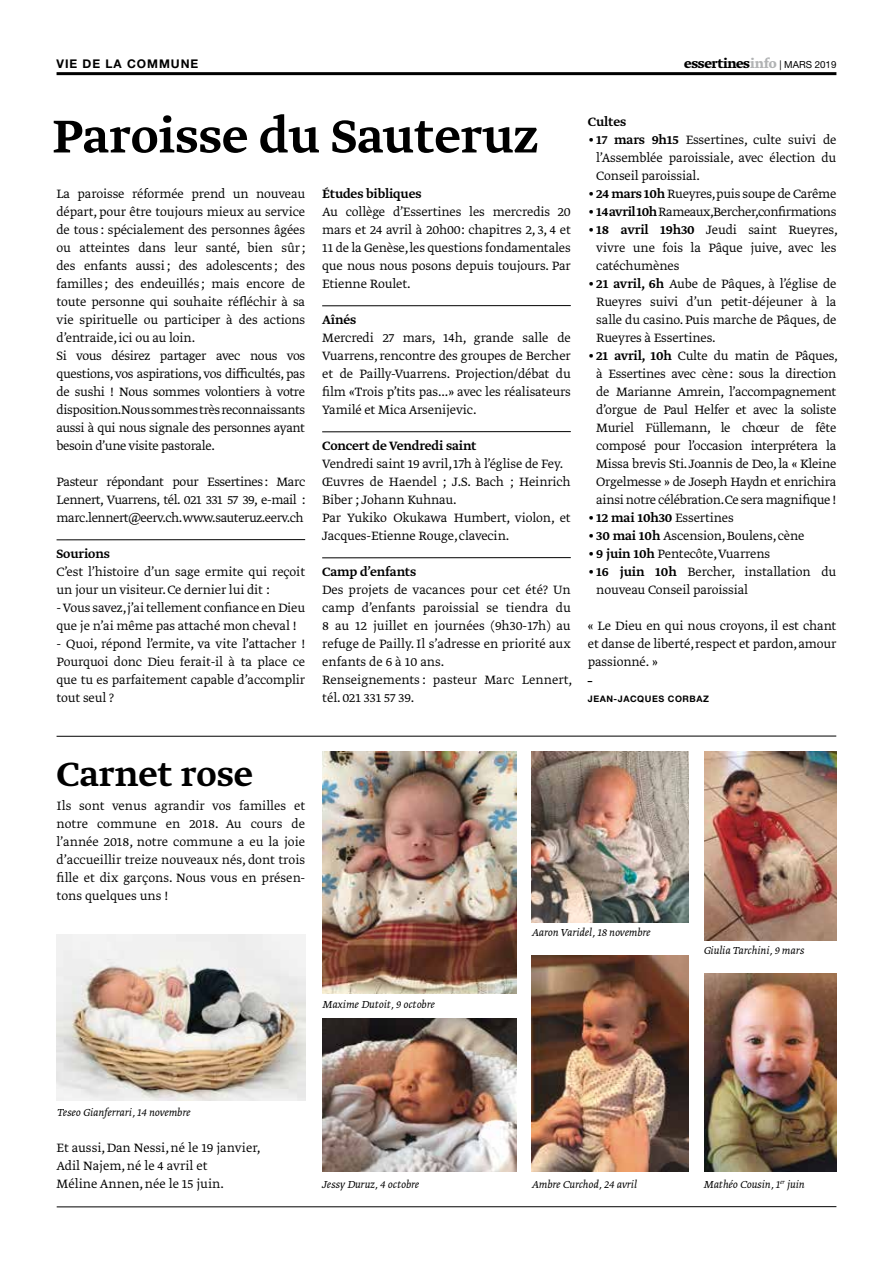
<style>
.page{position:relative;width:893px;height:1263px;background:#fff}
.page>*{position:absolute;margin:0;border:0;box-sizing:border-box;transform-origin:0 0}
.t1{font:500 54.3px "Greta Text Std";color:#000}
.t2{font:500 39.6px "Greta Text Std";color:#000}
.t3{font:700 15px "Greta Text Std";letter-spacing:-.02em;color:#000}
.t4{font:14.25px/18px "Greta Text Std Light Min";letter-spacing:-.01em;color:#000;text-align:justify}
.t5{font:14.25px "Greta Text Std Medium Min";letter-spacing:-.01em;color:#000}
.t6{font:14.25px "Greta Text Std Light Min";letter-spacing:-.03em;color:#000}
.t7{font:12px "Greta Text Std Light Italic Min";color:#000}
.t8{font:700 12px "Helvetica Neue LT";letter-spacing:.08em;color:#000}
.t9{font:700 9px/18px "Helvetica Neue LT";letter-spacing:.06em;color:#000}
.s1{color:#b1b3b4}
.s2{font-family:"Helvetica Neue LT";font-weight:400;font-size:9.75px}
.s3{font-family:"Greta Text Std Medium Min"}
.s4{font-family:"Greta Text Std Light Min"}
</style>
<div class="page">
<hr style="left:57px;top:72px;width:779px;height:3px;background:#000">
<hr style="left:57px;top:736px;width:779px;height:1px;background:#000">
<hr style="left:57px;top:1206px;width:779px;height:1px;background:#000">
<img style="left:532px;top:752px;width:156px;height:170px">
<img style="left:532px;top:956px;width:157px;height:215px">
<img style="left:704px;top:973px;width:132px;height:198px">
<img style="left:704px;top:752px;width:132px;height:189px">
<img style="left:322px;top:1019px;width:194px;height:152px">
<img style="left:322px;top:752px;width:194px;height:241px">
<img style="left:57px;top:935px;width:248px;height:166px">
<hr style="left:57px;top:539px;width:248px;height:1px;background:#000">
<hr style="left:322px;top:305px;width:249px;height:1px;background:#000">
<hr style="left:322px;top:431px;width:249px;height:1px;background:#000">
<hr style="left:322px;top:557px;width:249px;height:1px;background:#000">
<p class="t8" style="left:57px;top:56px;width:143px">VIE DE LA COMMUNE</p>
<p class="t3" style="left:684px;top:54px;width:154px">essertines<span class="s1">info</span> <span class="s2">| MARS 2019</span></p>
<h1 class="t1" style="left:52px;top:104px;width:488px">Paroisse du Sauteruz</h1>
<p class="t4" style="left:57px;top:185px;width:250px;text-align:left">La paroisse réformée prend un nouveau départ, pour être toujours mieux au service de tous: spécialement des personnes âgées ou atteintes dans leur santé, bien sûr; des enfants aussi; des adolescents; des familles; des endeuillés; mais encore de toute personne qui souhaite réfléchir à sa vie spirituelle ou participer à des actions d’entraide, ici ou au loin.<br>Si vous désirez partager avec nous vos questions, vos aspirations, vos difficultés, pas de sushi ! Nous sommes volontiers à votre disposition.Nous sommes très reconnaissants aussi à qui nous signale des personnes ayant besoin d’une visite pastorale.</p>
<p class="t4" style="left:57px;top:473px;width:250px">Pasteur répondant pour Essertines: Marc Lennert, Vuarrens, tél. 021 331 57 39, e-mail : marc.lennert@eerv.ch.www.sauteruz.eerv.ch</p>
<p class="t5" style="left:57px;top:545px;width:55px">Sourions</p>
<p class="t4" style="left:57px;top:563px;width:250px">C’est l’histoire d’un sage ermite qui reçoit un jour un visiteur. Ce dernier lui dit :</p>
<p class="t4" style="left:57px;top:599px;width:250px">- Vous savez,j’ai tellement confiance en Dieu que je n’ai même pas attaché mon cheval !</p>
<p class="t4" style="left:57px;top:635px;width:250px">- Quoi, répond l’ermite, va vite l’attacher !<br>Pourquoi donc Dieu ferait-il à ta place ce que tu es parfaitement capable d’accomplir tout seul ?</p>
<p class="t5" style="left:322px;top:185px;width:101px">Études bibliques</p>
<p class="t4" style="left:322px;top:203px;width:250px">Au collège d’Essertines les mercredis 20 mars et 24 avril à 20h00: chapitres 2, 3, 4 et 11 de la Genèse, les questions fondamentales que nous nous posons depuis toujours. Par Etienne Roulet.</p>
<p class="t5" style="left:322px;top:311px;width:36px">Aînés</p>
<p class="t4" style="left:322px;top:329px;width:250px">Mercredi 27 mars, 14h, grande salle de Vuarrens, rencontre des groupes de Bercher et de Pailly-Vuarrens. Projection/débat du film «Trois p’tits pas...» avec les réalisateurs Yamilé et Mica Arsenijevic.</p>
<p class="t5" style="left:322px;top:437px;width:156px">Concert de Vendredi saint</p>
<p class="t4" style="left:322px;top:455px;width:250px;text-align:left">Vendredi saint 19 avril, 17h à l’église de Fey.<br>Œuvres de Haendel ; J.S. Bach ; Heinrich Biber ; Johann Kuhnau.<br>Par Yukiko Okukawa Humbert, violon, et Jacques-Etienne Rouge, clavecin.</p>
<p class="t5" style="left:322px;top:563px;width:96px">Camp d’enfants</p>
<p class="t4" style="left:322px;top:581px;width:252px;text-align:left">Des projets de vacances pour cet été? Un camp d’enfants paroissial se tiendra du 8 au 12 juillet en journées (9h30-17h) au refuge de Pailly. Il s’adresse en priorité aux enfants de 6 à 10 ans.<br>Renseignements: pasteur Marc Lennert, tél. 021 331 57 39.</p>
<p class="t5" style="left:588px;top:113px;width:40px">Cultes</p>
<p class="t4" style="left:596px;top:131px;width:242px;text-indent:-9px"><span class="s3">•17 mars 9h15</span> Essertines, culte suivi de l’Assemblée paroissiale, avec élection du Conseil paroissial.</p>
<p class="t4" style="left:588px;top:185px;width:250px"><span class="s3">•24 mars 10h</span> Rueyres,puis soupe de Carême</p>
<p class="t6" style="left:588px;top:203px;width:250px"><span class="s3">•14 avril 10h</span> Rameaux,Bercher,confirmations</p>
<p class="t4" style="left:596px;top:221px;width:243px;text-indent:-9px"><span class="s3">•18 avril 19h30</span> Jeudi saint Rueyres, vivre une fois la Pâque juive, avec les catéchumènes</p>
<p class="t4" style="left:596px;top:275px;width:242px;text-indent:-9px"><span class="s3">•21 avril, 6h</span> Aube de Pâques, à l’église de Rueyres suivi d’un petit-déjeuner à la salle du casino. Puis marche de Pâques, de Rueyres à Essertines.</p>
<p class="t4" style="left:588px;top:347px;width:252px;text-align:center"><span class="s3">•21 avril, 10h</span> Culte du matin de Pâques, à Essertines avec cène: sous la direction de Marianne Amrein, l’accompagnement d’orgue de Paul Helfer et avec la soliste Muriel Füllemann, le chœur de fête composé pour l’occasion interprétera la Missa brevis Sti. Joannis de Deo, la « Kleine Orgelmesse » de Joseph Haydn et enrichira ainsi notre célébration.Ce sera magnifique !</p>
<p class="t5" style="left:588px;top:509px;width:147px">•12 mai 10h30 <span class="s4">Essertines</span></p>
<p class="t4" style="left:588px;top:527px;width:218px"><span class="s3">•30 mai 10h</span> Ascension, Boulens, cène</p>
<p class="t4" style="left:588px;top:545px;width:184px"><span class="s3">•9 juin 10h</span> Pentecôte, Vuarrens</p>
<p class="t4" style="left:596px;top:563px;width:242px;text-indent:-9px"><span class="s3">•16 juin 10h</span> Bercher, installation du nouveau Conseil paroissial</p>
<p class="t4" style="left:588px;top:617px;width:250px">« Le Dieu en qui nous croyons, il est chant et danse de liberté, respect et pardon, amour passionné. »</p>
<p class="t9" style="left:588px;top:672px;width:123px">–<br>JEAN-JACQUES CORBAZ</p>
<h2 class="t2" style="left:57px;top:751px;width:198px">Carnet rose</h2>
<p class="t4" style="left:57px;top:797px;width:250px">Ils sont venus agrandir vos familles et notre commune en 2018. Au cours de l’année 2018, notre commune a eu la joie d’accueillir treize nouveaux nés, dont trois fille et dix garçons. Nous vous en présen&shy;tons quelques uns !</p>
<p class="t7" style="left:57px;top:1105px;width:135px">Teseo Gianferrari, 14 novembre</p>
<p class="t4" style="left:57px;top:1139px;width:205px;text-align:left">Et aussi, Dan Nessi, né le 19 janvier,<br>Adil Najem, né le 4 avril et<br>Méline Annen, née le 15 juin.</p>
<p class="t7" style="left:322px;top:997px;width:114px">Maxime Dutoit, 9 octobre</p>
<p class="t7" style="left:532px;top:925px;width:120px">Aaron Varidel, 18 novembre</p>
<p class="t7" style="left:704px;top:943px;width:102px">Giulia Tarchini, 9 mars</p>
<p class="t7" style="left:322px;top:1177px;width:99px">Jessy Duruz, 4 octobre</p>
<p class="t7" style="left:703px;top:1177px;width:103px">Mathéo Cousin, 1<sup>er</sup> juin</p>
<p class="t7" style="left:532px;top:1177px;width:106px">Ambre Curchod, 24 avril</p>
</div>
